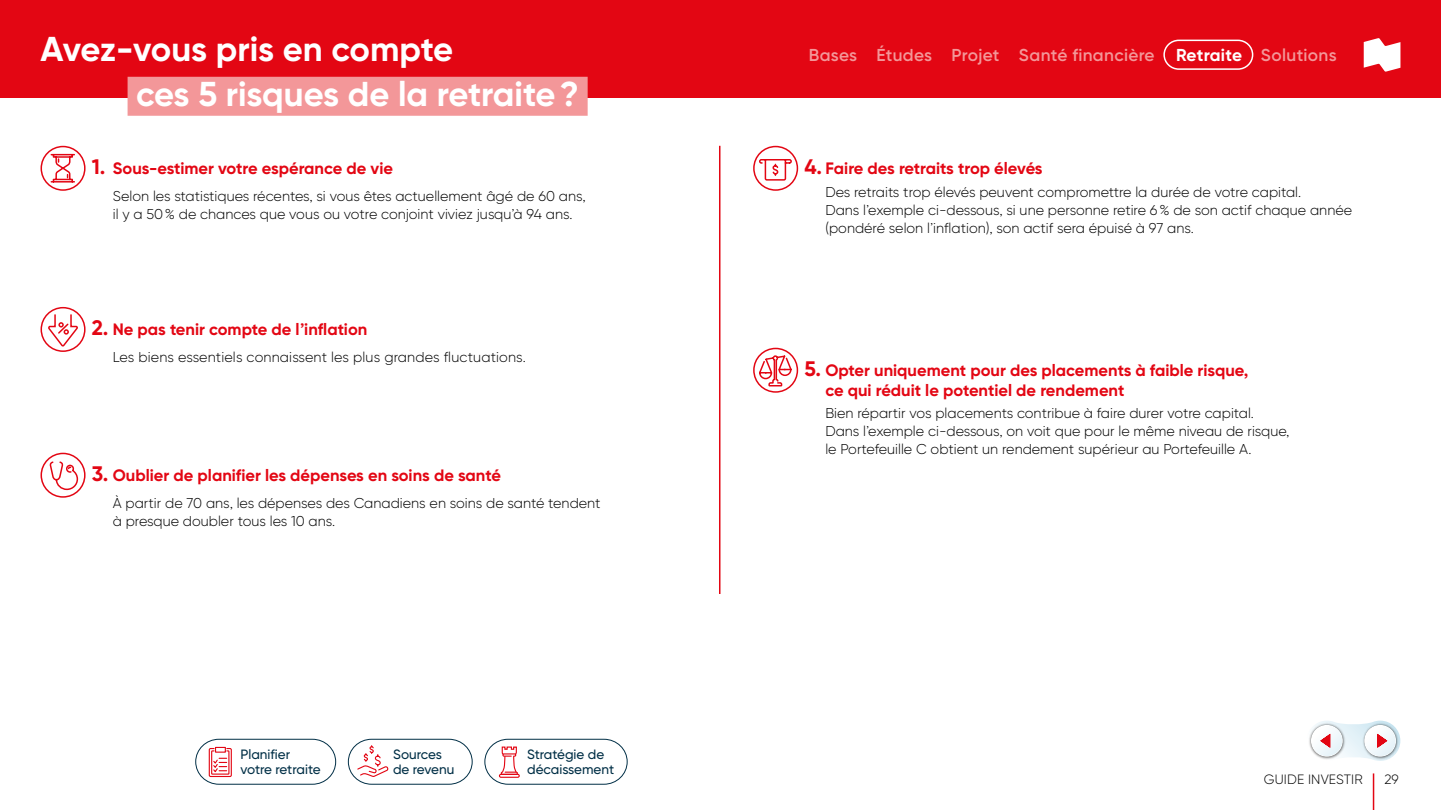
<style>
.page{position:relative;width:1441px;height:810px;background:#fff}
.page>*{position:absolute;margin:0;border:0;box-sizing:border-box;transform-origin:0 0}
.t1{font:700 34.5px "Gilroy BN";letter-spacing:-.005em;color:#fff}
.t2{font:600 17.25px "Gilroy BN";letter-spacing:.02em;color:#f39799}
.t3{font:700 16.5px/19.5px "Gilroy BN";color:#e30613}
.t4{font:300 14.25px/18px "Gilroy BN";color:#000}
.t5{font:500 13.5px/15px "Gilroy BN";color:#002f46}
.t6{font:300 13.5px "Gilroy BN";letter-spacing:.01em;color:#000}
.s1{font-size:21px}
.s2{font-weight:700;color:#fff}
</style>
<div class="page">
<div style="left:40px;top:146px;width:46px;height:45px;border:2px solid #e30613;border-radius:50%"></div>
<svg style="left:50px;top:153px;width:25px;height:30px"></svg>
<div style="left:753px;top:146px;width:45px;height:45px;border:2px solid #e30613;border-radius:50%"></div>
<svg style="left:753px;top:348px;width:44px;height:44px"></svg>
<div style="left:753px;top:348px;width:45px;height:45px;border:2px solid #e30613;border-radius:50%"></div>
<svg style="left:41px;top:308px;width:44px;height:43px"></svg>
<div style="left:40px;top:307px;width:46px;height:45px;border:2px solid #e30613;border-radius:50%"></div>
<svg style="left:47px;top:313px;width:31px;height:35px"></svg>
<hr style="left:719px;top:146px;width:1px;height:448px;background:#e30613">
<svg style="left:41px;top:453px;width:44px;height:44px"></svg>
<div style="left:40px;top:453px;width:46px;height:45px;border:2px solid #e30613;border-radius:50%"></div>
<svg style="left:49px;top:452px;width:30px;height:39px"></svg>
<svg style="left:758px;top:159px;width:34px;height:22px"></svg>
<svg style="left:757px;top:354px;width:35px;height:33px"></svg>
<svg style="left:195px;top:739px;width:141px;height:46px"></svg>
<svg style="left:347px;top:739px;width:126px;height:46px"></svg>
<svg style="left:484px;top:739px;width:144px;height:46px"></svg>
<div style="left:0;top:0;width:1440px;height:97px;background:#e30613"></div>
<div style="left:128px;top:77px;width:459px;height:39px;background:#f39799"></div>
<hr style="left:1372px;top:773px;width:1px;height:37px;background:#e30613">
<div style="left:1163px;top:40px;width:90px;height:30px;border:2px solid #fff;border-radius:15px"></div>
<svg style="left:1363px;top:38px;width:37px;height:34px"></svg>
<svg style="left:1309px;top:721px;width:91px;height:40px"></svg>
<p class="t1" style="left:41px;top:28px;width:414px">Avez-vous pris en compte</p>
<p class="t1" style="left:136px;top:73px;width:444px">ces 5 risques de la retraite?</p>
<p class="t3" style="left:92px;top:159px;width:303px"><span class="s1">1.</span> Sous-estimer votre espérance de vie</p>
<p class="t4" style="left:113px;top:187px;width:474px">Selon les statistiques récentes, si vous êtes actuellement âgé de 60 ans, il y a 50% de chances que vous ou votre conjoint viviez jusqu’à 94 ans.</p>
<p class="t3" style="left:92px;top:320px;width:277px"><span class="s1">2.</span> Ne pas tenir compte de l’inflation</p>
<p class="t4" style="left:113px;top:348px;width:414px">Les biens essentiels connaissent les plus grandes fluctuations.</p>
<p class="t3" style="left:92px;top:466px;width:411px"><span class="s1">3.</span> Oublier de planifier les dépenses en soins de santé</p>
<p class="t4" style="left:113px;top:494px;width:489px">À partir de 70 ans, les dépenses des Canadiens en soins de santé tendent à presque doubler tous les 10 ans.</p>
<p class="t5" style="left:240px;top:747px;width:82px">Planifier votre retraite</p>
<p class="t5" style="left:393px;top:747px;width:63px">Sources de revenu</p>
<p class="t5" style="left:527px;top:747px;width:88px">Stratégie de décaissement</p>
<p class="t2" style="left:808px;top:44px;width:529px">Bases Études Projet Santé financière <span class="s2">Retraite</span> Solutions</p>
<p class="t3" style="left:804px;top:159px;width:240px"><span class="s1">4.</span> Faire des retraits trop élevés</p>
<p class="t4" style="left:825px;top:183px;width:528px">Des retraits trop élevés peuvent compromettre la durée de votre capital.<br>Dans l’exemple ci-dessous, si une personne retire 6% de son actif chaque année (pondéré selon l’inflation), son actif sera épuisé à 97 ans.</p>
<p class="t3" style="left:825px;top:361px;width:424px;text-indent:-21px"><span class="s1">5.</span> Opter uniquement pour des placements à faible risque, ce qui réduit le potentiel de rendement</p>
<p class="t4" style="left:825px;top:404px;width:465px">Bien répartir vos placements contribue à faire durer votre capital.<br>Dans l’exemple ci-dessous, on voit que pour le même niveau de risque, le Portefeuille C obtient un rendement supérieur au Portefeuille A.</p>
<p class="t6" style="left:1263px;top:771px;width:100px">GUIDE INVESTIR</p>
<p class="t6" style="left:1384px;top:771px;width:16px">29</p>
</div>
